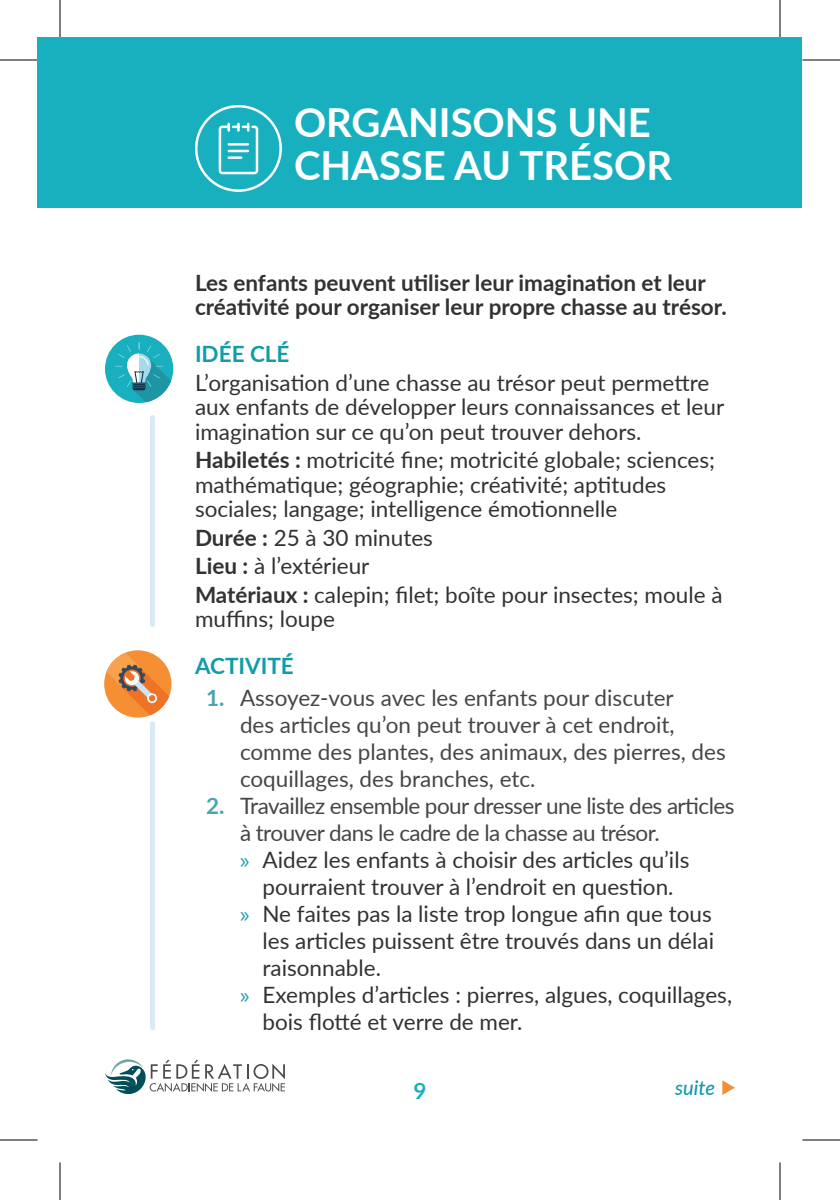
<style>
.page{position:relative;width:840px;height:1200px;background:#fff}
.page>*{position:absolute;margin:0;border:0;box-sizing:border-box;transform-origin:0 0}
.t1{font:700 40px/43.2px "Lato";color:#fff}
.t2{font:22.5px/24.2px "Lato";color:#313232}
.t3{font:22.5px/27px "Lato";color:#484545}
.t4{font:700 22.5px/24.2px "Lato";color:#313232}
.t5{font:22.5px "Lato";letter-spacing:-.025em;color:#484545}
.t6{font:700 22.5px "Lato";color:#129ba8}
.t7{font:700 22.5px "Lato";color:#18b0bf}
.t8{font:italic 500 20px "Lato";color:#129ba8}
.s1{font-weight:700}
.s2{font-weight:700;color:#49a5b1}
.s3{font-family:"Myriad Pro";color:#129ba8}
</style>
<div class="page">
<svg style="left:105px;top:1059px;width:180px;height:36px"></svg>
<svg style="left:722px;top:1080px;width:13px;height:15px"></svg>
<div style="left:38px;top:38px;width:764px;height:170px;background:#18b0bf"></div>
<svg style="left:195px;top:105px;width:87px;height:87px"></svg>
<div style="left:150px;top:418px;width:5px;height:207px;background:#d7eaf5"></div>
<div style="left:150px;top:724px;width:5px;height:304px;background:#d7eaf5"></div>
<svg style="left:104px;top:650px;width:68px;height:68px"></svg>
<svg style="left:107px;top:653px;width:62px;height:62px;background:#e7995b"></svg>
<div style="left:105px;top:335px;width:68px;height:68px;background:#18b0bf;border-radius:50%"></div>
<svg style="left:115px;top:342px;width:56px;height:60px"></svg>
<hr style="left:0;top:60px;width:38px;height:1px;background:#000">
<hr style="left:802px;top:60px;width:38px;height:1px;background:#000">
<hr style="left:0;top:1140px;width:38px;height:1px;background:#000">
<hr style="left:802px;top:1140px;width:38px;height:1px;background:#000">
<hr style="left:60px;top:0;width:1px;height:38px;background:#000">
<hr style="left:60px;top:1162px;width:1px;height:38px;background:#000">
<hr style="left:780px;top:0;width:1px;height:38px;background:#000">
<hr style="left:780px;top:1162px;width:1px;height:38px;background:#000">
<h1 class="t1" style="left:294px;top:99px;width:380px">ORGANISONS UNE<br>CHASSE AU TRÉSOR</h1>
<p class="t4" style="left:195px;top:270px;width:533px">Les enfants peuvent utiliser leur imagination et leur créativité pour organiser leur propre chasse au trésor.</p>
<p class="t6" style="left:195px;top:337px;width:96px">IDÉE CLÉ</p>
<p class="t2" style="left:195px;top:370px;width:531px">L’organisation d’une chasse au trésor peut permettre aux enfants de développer leurs connaissances et leur imagination sur ce qu’on peut trouver dehors.</p>
<p class="t2" style="left:195px;top:447px;width:522px"><span class="s1">Habiletés :</span> motricité fine; motricité globale; sciences; mathématique; géographie; créativité; aptitudes sociales; langage; intelligence émotionnelle</p>
<p class="t2" style="left:195px;top:522px;width:529px;line-height:28.8px"><span class="s1">Durée :</span> 25 à 30 minutes<br><span class="s1">Lieu :</span> à l’extérieur<br><span class="s1">Matériaux :</span> calepin; filet; boîte pour insectes; moule à</p>
<p class="t2" style="left:195px;top:606px;width:141px">muffins; loupe</p>
<p class="t6" style="left:195px;top:650px;width:100px">ACTIVITÉ</p>
<p class="t3" style="left:240px;top:683px;width:487px;text-indent:-34px"><span class="s2">1.</span> Assoyez-vous avec les enfants pour discuter<br>des articles qu’on peut trouver à cet endroit, comme des plantes, des animaux, des pierres, des coquillages, des branches, etc.</p>
<p class="t5" style="left:206px;top:789px;width:530px"><span class="s2">2.</span> Travaillez ensemble pour dresser une liste des articles</p>
<p class="t5" style="left:240px;top:816px;width:421px">à trouver dans le cadre de la chasse au trésor.</p>
<p class="t2" style="left:240px;top:847px;width:451px"><span class="s3">»</span> Aidez les enfants à choisir des articles qu’ils</p>
<p class="t2" style="left:262px;top:874px;width:413px">pourraient trouver à l’endroit en question.</p>
<p class="t2" style="left:240px;top:901px;width:473px"><span class="s3">»</span> Ne faites pas la liste trop longue afin que tous</p>
<p class="t2" style="left:262px;top:928px;width:453px">les articles puissent être trouvés dans un délai</p>
<p class="t2" style="left:262px;top:955px;width:120px">raisonnable.</p>
<p class="t2" style="left:240px;top:982px;width:494px"><span class="s3">»</span> Exemples d’articles : pierres, algues, coquillages,</p>
<p class="t2" style="left:262px;top:1009px;width:262px">bois flotté et verre de mer.</p>
<p class="t7" style="left:413px;top:1074px;width:15px">9</p>
<p class="t8" style="left:675px;top:1074px;width:41px">suite</p>
</div>
